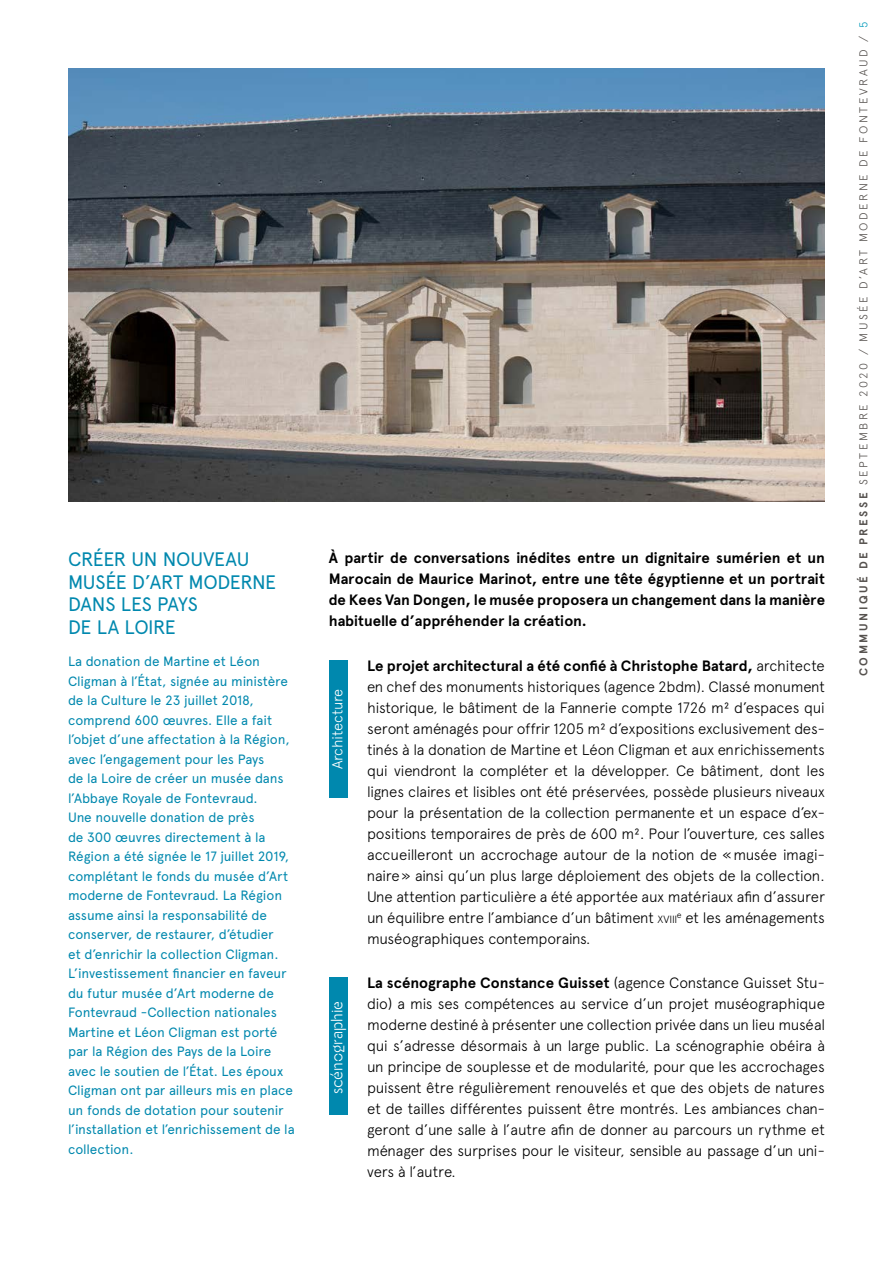
<style>
.page{position:relative;width:893px;height:1263px;background:#fff}
.page>*{position:absolute;margin:0;border:0;box-sizing:border-box;transform-origin:0 0}
.t1{font:19.5px/22.5px "Apercu Pro";letter-spacing:-.02em;color:#0088ae}
.t2{font:300 15px/21px "Apercu Pro";letter-spacing:-.015em;color:#000;text-align:justify}
.t3{font:15px/21px "Apercu Bold Pro";letter-spacing:-.005em;color:#000;text-align:justify}
.t4{font:14.55px "Fontevraud";color:#fff}
.t5{font:300 14.55px "Apercu Pro";letter-spacing:-.015em;color:#fff}
.t6{font:13.5px/19.5px "Apercu Pro";letter-spacing:-.01em;color:#0088ae}
.t7{font:300 11.4px "Apercu Pro";letter-spacing:.22em;color:#56524f}
.s1{font-family:"Apercu Pro";font-weight:300}
.s2{font-size:10.5px}
.s3{font-family:"Apercu Bold Pro";font-weight:400}
.s4{color:#009abb}
</style>
<div class="page">
<img style="left:68px;top:68px;width:757px;height:434px">
<div style="left:329px;top:977px;width:18px;height:138px;background:#0088ae"></div>
<div style="left:329px;top:660px;width:18px;height:138px;background:#0088ae"></div>
<h1 class="t1" style="left:68px;top:547px;width:210px">CRÉER UN NOUVEAU<br>MUSÉE D’ART MODERNE<br>DANS LES PAYS<br>DE LA LOIRE</h1>
<p class="t6" style="left:68px;top:651px;width:228px">La donation de Martine et Léon Cligman à l’État, signée au ministère de la Culture le 23 juillet 2018, comprend 600 œuvres. Elle a fait l’objet d’une affectation à la Région, avec l’engagement pour les Pays<br>de la Loire de créer un musée dans l’Abbaye Royale de Fontevraud.<br>Une nouvelle donation de près<br>de 300 œuvres directement à la Région a été signée le 17 juillet 2019, complétant le fonds du musée d’Art moderne de Fontevraud. La Région assume ainsi la responsabilité de conserver, de restaurer, d’étudier<br>et d’enrichir la collection Cligman.<br>L’investissement financier en faveur du futur musée d’Art moderne de Fontevraud -Collection nationales Martine et Léon Cligman est porté par la Région des Pays de la Loire avec le soutien de l’État. Les époux Cligman ont par ailleurs mis en place un fonds de dotation pour soutenir l’installation et l’enrichissement de la collection.</p>
<p class="t3" style="left:329px;top:547px;width:498px">À partir de conversations inédites entre un dignitaire sumérien et un Marocain de Maurice Marinot, entre une tête égyptienne et un portrait de Kees Van Dongen, le musée proposera un changement dans la manière habituelle d’appréhender la création.</p>
<p class="t5" style="left:327px;top:769px;width:82px;rotate:-90deg">Architecture</p>
<p class="t4" style="left:325px;top:1094px;width:95px;rotate:-90deg">scénographie</p>
<p class="t3" style="left:367px;top:655px;width:459px">Le projet architectural a été confié à Christophe Batard, <span class="s1">architecte</span></p>
<p class="t2" style="left:367px;top:675px;width:459px">en chef des monuments historiques (agence 2bdm). Classé monument historique, le bâtiment de la Fannerie compte 1726 m² d’espaces qui seront aménagés pour offrir 1205 m² d’expositions exclusivement des&shy;tinés à la donation de Martine et Léon Cligman et aux enrichissements qui viendront la compléter et la développer. Ce bâtiment, dont les lignes claires et lisibles ont été préservées, possède plusieurs niveaux pour la présentation de la collection permanente et un espace d’ex&shy;positions temporaires de près de 600 m². Pour l’ouverture, ces salles accueilleront un accrochage autour de la notion de «musée imagi&shy;naire» ainsi qu’un plus large déploiement des objets de la collection.<br>Une attention particulière a été apportée aux matériaux afin d’assurer un équilibre entre l’ambiance d’un bâtiment <span class="s2">xviii</span><sup>e</sup> et les aménagements muséographiques contemporains.</p>
<p class="t3" style="left:367px;top:972px;width:459px">La scénographe Constance Guisset <span class="s1">(agence Constance Guisset Stu-</span></p>
<p class="t2" style="left:367px;top:992px;width:459px">dio) a mis ses compétences au service d’un projet muséographique moderne destiné à présenter une collection privée dans un lieu muséal qui s’adresse désormais à un large public. La scénographie obéira à un principe de souplesse et de modularité, pour que les accrochages puissent être régulièrement renouvelés et que des objets de natures et de tailles différentes puissent être montrés. Les ambiances chan&shy;geront d’une salle à l’autre afin de donner au parcours un rythme et ménager des surprises pour le visiteur, sensible au passage d’un uni&shy;vers à l’autre.</p>
<p class="t7" style="left:855px;top:676px;width:656px;rotate:-90deg"><span class="s3">COMMUNIQUÉ DE PRESSE</span> SEPTEMBRE 2020 / MUSÉE D’ART MODERNE DE FONTEVRAUD / <span class="s4">5</span></p>
</div>
